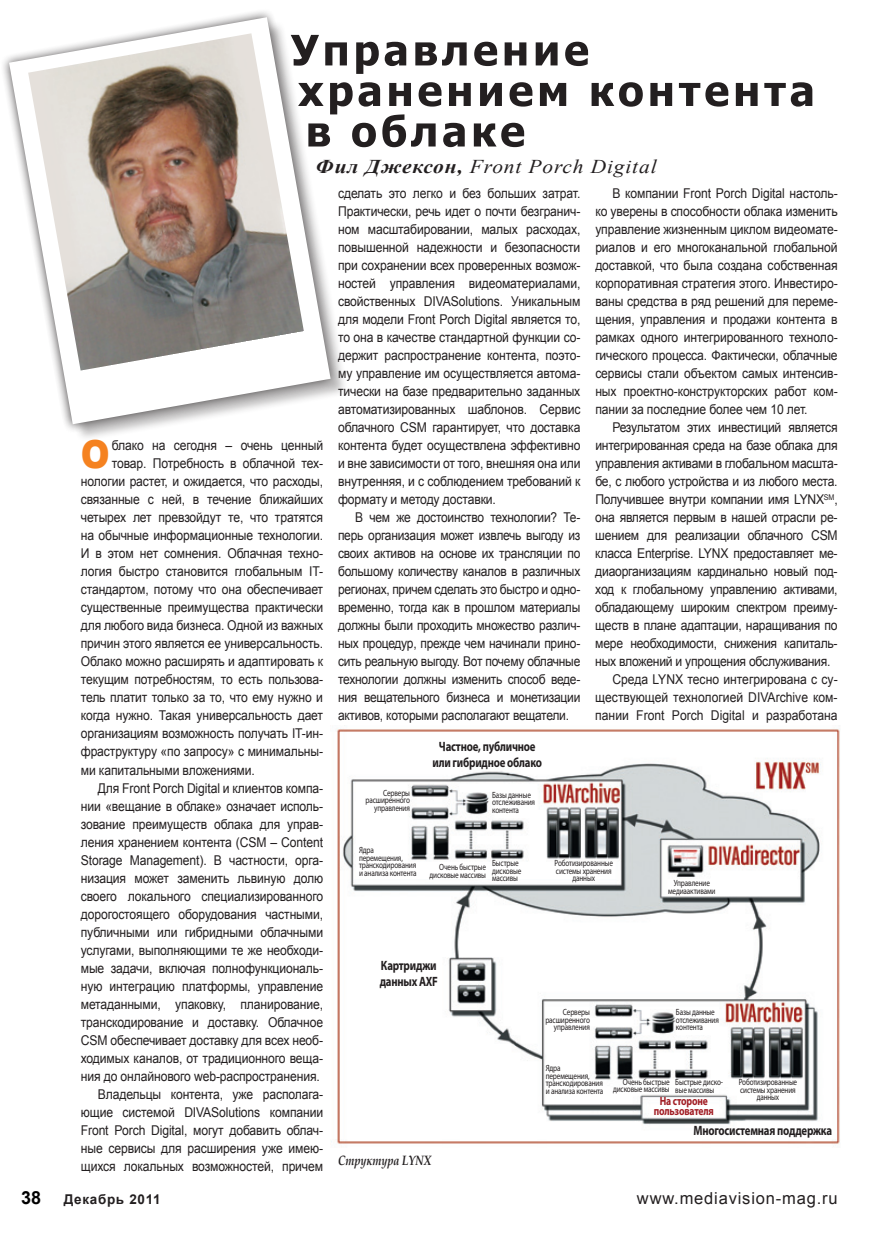
<style>
.page{position:relative;width:893px;height:1234px;background:#fff}
.page>*{position:absolute;margin:0;border:0;box-sizing:border-box;transform-origin:0 0}
.t1{font:900 38.7px "Arial";color:#f58220;scale:.9 1}
.t2{font:italic 19.5px "Times New Roman";letter-spacing:.04em;color:#231f20;scale:1.1 1}
.t3{font:700 18px "Arial";color:#000}
.t4{font:16.5px "Arial";letter-spacing:.05em;color:#231f20}
.t5{font:13.5px/18px "Arial";letter-spacing:-.01em;color:#231f20;text-align:justify;scale:.9 1}
.t6{font:13.5px/18px "Arial";letter-spacing:-.01em;color:#231f20;text-align:justify;scale:.89 1}
.t7{font:700 13.5px/16.2px "Myriad Pro";letter-spacing:-.02em;color:#231f20;scale:.8 1}
.t8{font:italic 700 13.5px "Book Antiqua";color:#231f20;scale:.8 1}
.t9{font:700 13.5px "Arial";letter-spacing:.05em;color:#231f20}
.t10{font:700 12px/10.5px "Myriad Pro";letter-spacing:-.02em;color:#a11d24;text-align:center;scale:.8 1}
.t11{font:9px/7.5px "Myriad Pro";letter-spacing:-.02em;color:#231f20;scale:.8 1}
.s1{font-weight:700}
</style>
<div class="page">
<svg style="left:3px;top:11px;width:339px;height:424px"></svg>
<svg style="left:9px;top:17px;width:322px;height:407px"></svg>
<img style="left:28px;top:33px;width:276px;height:337px">
<svg style="left:298px;top:82px;width:514px;height:65px"></svg>
<svg style="left:291px;top:35px;width:297px;height:39px"></svg>
<img style="left:331px;top:729px;width:509px;height:415px">
<h2 class="t2" style="left:316px;top:153px;width:312px"><span class="s1">Фил Джексон,</span> Front Porch Digital</h2>
<h1 class="t1" style="left:81px;top:426px;width:34px">О</h1>
<p class="t5" style="left:112px;top:436px;width:236px">блако на сегодня – очень ценный</p>
<p class="t5" style="left:112px;top:454px;width:236px">товар. Потребность в облачной тех-</p>
<p class="t5" style="left:81px;top:472px;width:271px">нологии растет, и ожидается, что расходы,</p>
<p class="t5" style="left:81px;top:490px;width:271px">связанные с ней, в течение ближайших</p>
<p class="t5" style="left:81px;top:508px;width:271px">четырех лет превзойдут те, что тратятся</p>
<p class="t5" style="left:81px;top:526px;width:271px">на обычные информационные технологии.</p>
<p class="t5" style="left:81px;top:544px;width:271px">И в этом нет сомнения. Облачная техно-</p>
<p class="t5" style="left:81px;top:562px;width:271px">логия быстро становится глобальным IT-</p>
<p class="t5" style="left:81px;top:580px;width:271px">стандартом, потому что она обеспечивает</p>
<p class="t5" style="left:81px;top:598px;width:271px">существенные преимущества практически</p>
<p class="t5" style="left:81px;top:616px;width:271px">для любого вида бизнеса. Одной из важных</p>
<p class="t5" style="left:81px;top:634px;width:271px">причин этого является ее универсальность.</p>
<p class="t5" style="left:81px;top:652px;width:271px">Облако можно расширять и адаптировать к</p>
<p class="t5" style="left:81px;top:670px;width:271px">текущим потребностям, то есть пользова-</p>
<p class="t5" style="left:81px;top:688px;width:271px">тель платит только за то, что ему нужно и</p>
<p class="t5" style="left:81px;top:706px;width:271px">когда нужно. Такая универсальность дает</p>
<p class="t5" style="left:81px;top:724px;width:271px">организациям возможность получать IT-ин-</p>
<p class="t5" style="left:81px;top:742px;width:271px">фраструктуру «по запросу» с минимальны-</p>
<p class="t5" style="left:81px;top:760px;width:195px">ми капитальными вложениями.</p>
<p class="t5" style="left:98px;top:778px;width:252px">Для Front Porch Digital и клиентов компа-</p>
<p class="t5" style="left:81px;top:796px;width:271px">нии «вещание в облаке» означает исполь-</p>
<p class="t5" style="left:81px;top:814px;width:271px">зование преимуществ облака для управ-</p>
<p class="t5" style="left:81px;top:832px;width:271px">ления хранением контента (CSM – Content</p>
<p class="t5" style="left:81px;top:850px;width:271px">Storage Management). В частности, орга-</p>
<p class="t5" style="left:81px;top:868px;width:271px">низация может заменить львиную долю</p>
<p class="t5" style="left:81px;top:886px;width:271px">своего локального специализированного</p>
<p class="t5" style="left:81px;top:904px;width:271px">дорогостоящего оборудования частными,</p>
<p class="t5" style="left:81px;top:922px;width:271px">публичными или гибридными облачными</p>
<p class="t5" style="left:81px;top:940px;width:271px">услугами, выполняющими те же необходи-</p>
<p class="t5" style="left:81px;top:958px;width:271px">мые задачи, включая полнофункциональ-</p>
<p class="t5" style="left:81px;top:976px;width:271px">ную интеграцию платформы, управление</p>
<p class="t5" style="left:81px;top:994px;width:271px">метаданными, упаковку, планирование,</p>
<p class="t5" style="left:81px;top:1012px;width:271px">транскодирование и доставку. Облачное</p>
<p class="t5" style="left:81px;top:1030px;width:271px">CSM обеспечивает доставку для всех необ-</p>
<p class="t5" style="left:81px;top:1048px;width:271px">ходимых каналов, от традиционного веща-</p>
<p class="t5" style="left:81px;top:1066px;width:267px">ния до онлайнового web-распространения.</p>
<p class="t5" style="left:98px;top:1084px;width:252px">Владельцы контента, уже располага-</p>
<p class="t5" style="left:81px;top:1102px;width:271px">ющие системой DIVASolutions компании</p>
<p class="t5" style="left:81px;top:1120px;width:271px">Front Porch Digital, могут добавить облач-</p>
<p class="t5" style="left:81px;top:1138px;width:271px">ные сервисы для расширения уже имею-</p>
<p class="t5" style="left:81px;top:1156px;width:271px">щихся локальных возможностей, причем</p>
<p class="t5" style="left:338px;top:184px;width:271px">сделать это легко и без больших затрат.<br>Практически, речь идет о почти безгранич&shy;ном масштабировании, малых расходах, повышенной надежности и безопасности при сохранении всех проверенных возмож&shy;ностей управления видеоматериалами, свойственных DIVASolutions. Уникальным для модели Front Porch Digital является то, то она в качестве стандартной функции со&shy;держит распространение контента, поэто&shy;му управление им осуществляется автома&shy;тически на базе предварительно заданных автоматизированных шаблонов. Сервис облачного CSM гарантирует, что доставка контента будет осуществлена эффективно и вне зависимости от того, внешняя она или внутренняя, и с соблюдением требований к формату и методу доставки.</p>
<p class="t6" style="left:338px;top:508px;width:274px;text-indent:17px">В чем же достоинство технологии? Те&shy;перь организация может извлечь выгоду из своих активов на основе их трансляции по большому количеству каналов в различных регионах, причем сделать это быстро и одно&shy;временно, тогда как в прошлом материалы должны были проходить множество различ&shy;ных процедур, прежде чем начинали прино&shy;сить реальную выгоду. Вот почему облачные технологии должны изменить способ веде&shy;ния вещательного бизнеса и монетизации активов, которыми располагают вещатели.</p>
<p class="t11" style="left:365px;top:788px;width:57px;text-align:right">Серверы расширенного управления</p>
<p class="t7" style="left:432px;top:738px;width:139px;text-align:center">Частное, публичное или гибридное облако</p>
<p class="t11" style="left:492px;top:790px;width:55px">Базы данные отслеживания контента</p>
<p class="t5" style="left:595px;top:184px;width:271px;text-indent:17px">В компании Front Porch Digital настоль&shy;ко уверены в способности облака изменить управление жизненным циклом видеомате&shy;риалов и его многоканальной глобальной доставкой, что была создана собственная корпоративная стратегия этого. Инвестиро&shy;ваны средства в ряд решений для переме&shy;щения, управления и продажи контента в рамках одного интегрированного техноло&shy;гического процесса. Фактически, облачные сервисы стали объектом самых интенсив&shy;ных проектно-конструкторских работ ком&shy;пании за последние более чем 10 лет.</p>
<p class="t5" style="left:612px;top:418px;width:252px">Результатом этих инвестиций является</p>
<p class="t5" style="left:595px;top:436px;width:271px">интегрированная среда на базе облака для</p>
<p class="t5" style="left:595px;top:454px;width:271px">управления активами в глобальном масшта-</p>
<p class="t5" style="left:595px;top:472px;width:271px">бе, с любого устройства и из любого места.</p>
<p class="t5" style="left:595px;top:490px;width:271px">Получившее внутри компании имя LYNX<sup>SM</sup>,</p>
<p class="t5" style="left:595px;top:508px;width:271px">она является первым в нашей отрасли ре-</p>
<p class="t5" style="left:595px;top:526px;width:271px">шением для реализации облачного CSM</p>
<p class="t5" style="left:595px;top:544px;width:271px">класса Enterprise. LYNX предоставляет ме-</p>
<p class="t5" style="left:595px;top:562px;width:271px">диаорганизациям кардинально новый под-</p>
<p class="t5" style="left:595px;top:580px;width:271px">ход к глобальному управлению активами,</p>
<p class="t5" style="left:595px;top:598px;width:271px">обладающему широким спектром преиму-</p>
<p class="t5" style="left:595px;top:616px;width:271px">ществ в плане адаптации, наращивания по</p>
<p class="t5" style="left:595px;top:634px;width:271px">мере необходимости, снижения капиталь-</p>
<p class="t5" style="left:595px;top:652px;width:263px">ных вложений и упрощения обслуживания.</p>
<p class="t5" style="left:612px;top:670px;width:252px">Среда LYNX тесно интегрирована с су-</p>
<p class="t5" style="left:595px;top:688px;width:271px">ществующей технологией DIVArchive ком-</p>
<p class="t5" style="left:595px;top:706px;width:271px">пании Front Porch Digital и разработана</p>
<p class="t11" style="left:359px;top:846px;width:74px">Ядра перемещения, транскодирования и анализа контента</p>
<p class="t11" style="left:492px;top:859px;width:38px">Быстрые дисковые массивы</p>
<p class="t11" style="left:429px;top:863px;width:72px;text-align:right">Очень быстрые дисковые массивы</p>
<p class="t11" style="left:554px;top:859px;width:75px;text-align:center">Роботизированные системы хранения данных</p>
<p class="t11" style="left:668px;top:879px;width:61px;text-align:center">Управление медиаактивами</p>
<p class="t7" style="left:380px;top:956px;width:74px">Картриджи данных AXF</p>
<p class="t8" style="left:338px;top:1151px;width:119px">Структура LYNX</p>
<p class="t11" style="left:545px;top:1008px;width:57px;text-align:right">Серверы расширенного управления</p>
<p class="t11" style="left:676px;top:1008px;width:55px">Базы данные отслеживания контента</p>
<p class="t11" style="left:546px;top:1063px;width:74px">Ядра перемещения, транскодирования и анализа контента</p>
<p class="t11" style="left:613px;top:1077px;width:72px;text-align:right">Очень быстрые дисковые массивы</p>
<p class="t11" style="left:675px;top:1078px;width:61px">Быстрые диско&shy;вые массивы</p>
<p class="t10" style="left:654px;top:1094px;width:76px">На стороне пользователя</p>
<p class="t11" style="left:739px;top:1077px;width:75px;text-align:center">Роботизированные системы хранения данных</p>
<p class="t7" style="left:693px;top:1121px;width:175px">Многосистемная поддержка</p>
<h3 class="t3" style="left:21px;top:1185px;width:22px">38</h3>
<p class="t9" style="left:64px;top:1190px;width:98px">Декабрь 2011</p>
<p class="t4" style="left:637px;top:1187px;width:202px">www.mediavision-mag.ru</p>
</div>
